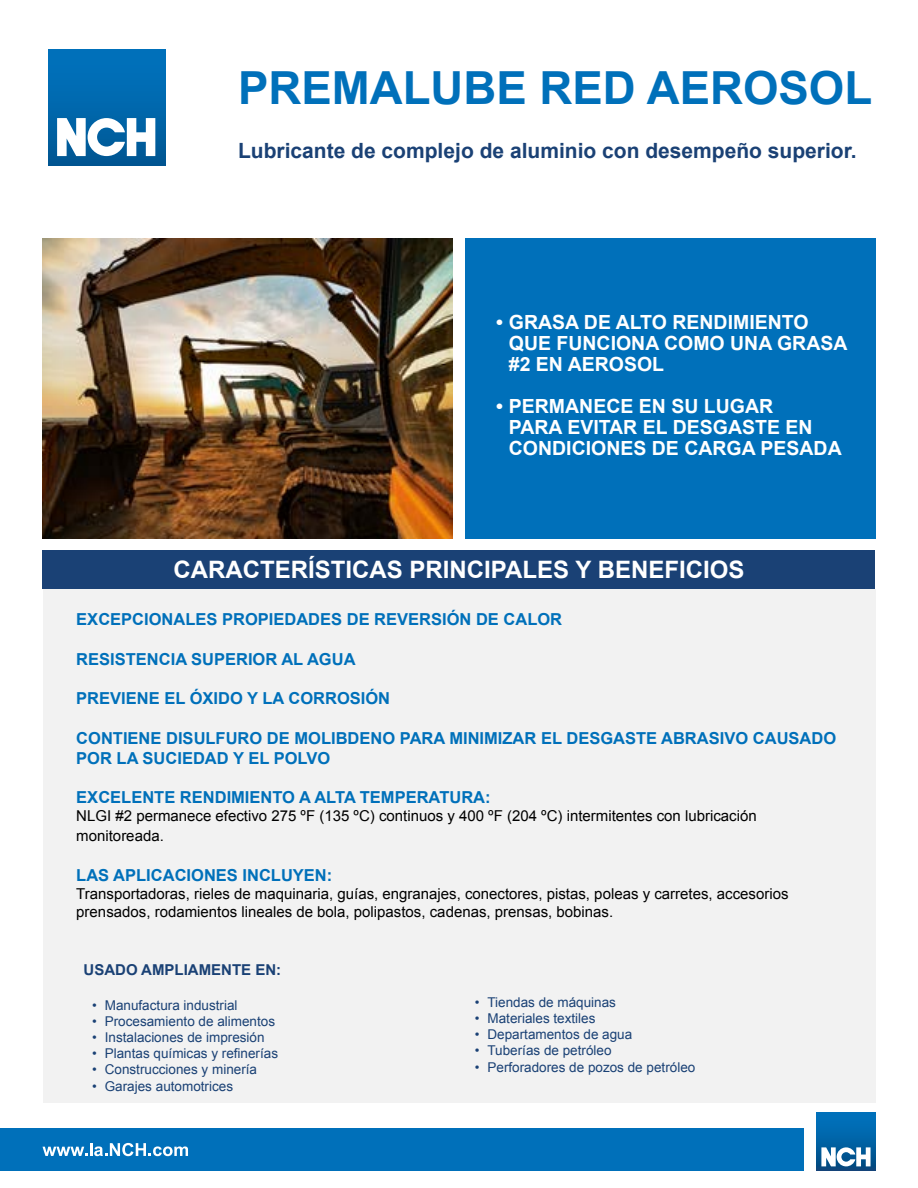
<style>
.page{position:relative;width:918px;height:1188px;background:#fff}
.page>*{position:absolute;margin:0;border:0;box-sizing:border-box;transform-origin:0 0}
.t1{font:700 45.6px "Arial";color:#0070ba}
.t2{font:700 24px "Arial";color:#fff}
.t3{font:700 21px "Arial";color:#1a4175}
.t4{font:700 19.5px/21px "Arial";color:#fff}
.t5{font:700 16.5px/19.8px "Arial";color:#0070ba}
.t6{font:15px/19.8px "Arial";color:#000}
.t7{font:700 15px "Arial";color:#1a4175}
.t8{font:13.5px "Arial";color:#1a4175}
</style>
<div class="page">
<div style="left:43px;top:550px;width:832px;height:39px;background:#1a4175"></div>
<div style="left:0;top:1128px;width:803px;height:43px;background:#0070ba"></div>
<div style="left:43px;top:589px;width:832px;height:514px;background:#f2f2f2"></div>
<div style="left:465px;top:238px;width:410px;height:301px;background:#0070ba"></div>
<img style="left:43px;top:238px;width:410px;height:301px">
<svg style="left:43px;top:1143px;width:145px;height:13px"></svg>
<svg style="left:816px;top:1112px;width:60px;height:59px"></svg>
<div style="left:817px;top:1112px;width:58px;height:59px;background:linear-gradient(to bottom,#0075c2,#084d82)"></div>
<svg style="left:821px;top:1147px;width:50px;height:19px"></svg>
<div style="left:48px;top:49px;width:117px;height:116px;background:linear-gradient(to bottom,#0074c0,#005895)"></div>
<svg style="left:57px;top:118px;width:98px;height:38px"></svg>
<h1 class="t1" style="left:238px;top:58px;width:636px">PREMALUBE RED AEROSOL</h1>
<h3 class="t3" style="left:238px;top:137px;width:620px">Lubricante de complejo de aluminio con desempeño superior.</h3>
<h3 class="t4" style="left:509px;top:312px;width:340px;text-indent:-13px">• GRASA DE ALTO RENDIMIENTO<br>QUE FUNCIONA COMO UNA GRASA #2 EN AEROSOL</h3>
<h3 class="t4" style="left:509px;top:396px;width:334px;text-indent:-13px">• PERMANECE EN SU LUGAR<br>PARA EVITAR EL DESGASTE EN<br>CONDICIONES DE CARGA PESADA</h3>
<h2 class="t2" style="left:174px;top:554px;width:572px">CARACTERÍSTICAS PRINCIPALES Y BENEFICIOS</h2>
<p class="t5" style="left:76px;top:610px;width:487px">EXCEPCIONALES PROPIEDADES DE REVERSIÓN DE CALOR</p>
<p class="t5" style="left:76px;top:650px;width:281px">RESISTENCIA SUPERIOR AL AGUA</p>
<p class="t5" style="left:76px;top:689px;width:315px">PREVIENE EL ÓXIDO Y LA CORROSIÓN</p>
<p class="t5" style="left:76px;top:729px;width:761px">CONTIENE DISULFURO DE MOLIBDENO PARA MINIMIZAR EL DESGASTE ABRASIVO CAUSADO<br>POR LA SUCIEDAD Y EL POLVO</p>
<p class="t5" style="left:76px;top:788px;width:416px">EXCELENTE RENDIMIENTO A ALTA TEMPERATURA:</p>
<p class="t6" style="left:76px;top:806px;width:682px">NLGI #2 permanece efectivo 275 ºF (135 ºC) continuos y 400 ºF (204 ºC) intermitentes con lubricación monitoreada.</p>
<p class="t5" style="left:76px;top:866px;width:258px">LAS APLICACIONES INCLUYEN:</p>
<p class="t6" style="left:76px;top:885px;width:714px;line-height:18px">Transportadoras, rieles de maquinaria, guías, engranajes, conectores, pistas, poleas y carretes, accesorios prensados, rodamientos lineales de bola, polipastos, cadenas, prensas, bobinas.</p>
<p class="t7" style="left:84px;top:960px;width:199px">USADO AMPLIAMENTE EN:</p>
<p class="t8" style="left:92px;top:996px;width:147px">• Manufactura industrial</p>
<p class="t8" style="left:92px;top:1012px;width:185px">• Procesamiento de alimentos</p>
<p class="t8" style="left:92px;top:1028px;width:174px">• Instalaciones de impresión</p>
<p class="t8" style="left:92px;top:1045px;width:188px">• Plantas químicas y refinerías</p>
<p class="t8" style="left:92px;top:1061px;width:167px">• Construcciones y minería</p>
<p class="t8" style="left:92px;top:1077px;width:143px">• Garajes automotrices</p>
<p class="t8" style="left:475px;top:993px;width:143px">• Tiendas de máquinas</p>
<p class="t8" style="left:475px;top:1009px;width:122px">• Materiales textiles</p>
<p class="t8" style="left:475px;top:1026px;width:159px">• Departamentos de agua</p>
<p class="t8" style="left:475px;top:1042px;width:138px">• Tuberías de petróleo</p>
<p class="t8" style="left:475px;top:1058px;width:222px">• Perforadores de pozos de petróleo</p>
</div>
